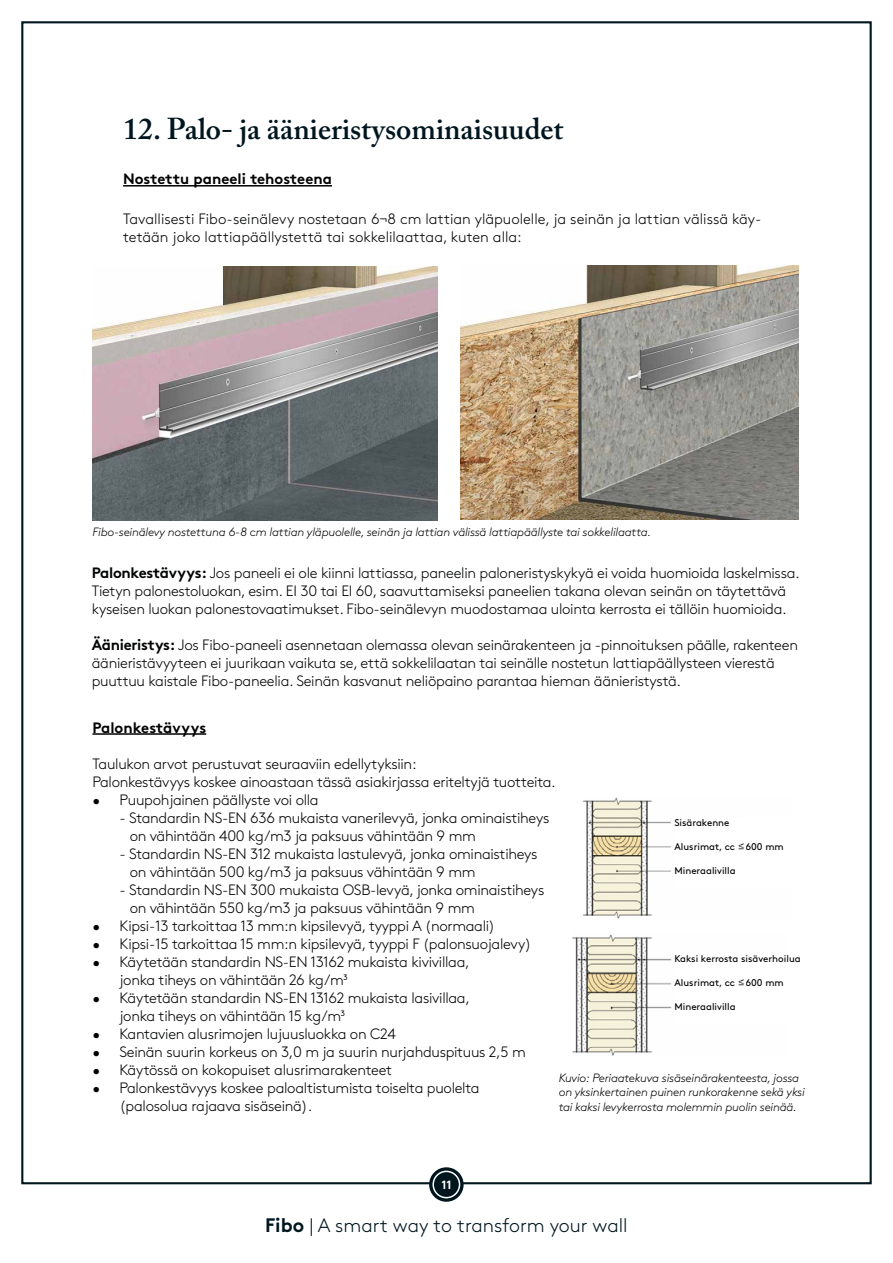
<style>
.page{position:relative;width:893px;height:1263px;background:#fff}
.page>*{position:absolute;margin:0;border:0;box-sizing:border-box;transform-origin:0 0}
.t1{font:600 30px "Adobe Caslon Pro";color:#00161f}
.t2{font:300 19.5px "Brown";color:#00161f}
.t3{font:300 15px/18px "Brown";letter-spacing:-.02em;color:#010202}
.t4{font:300 15px/18px "Brown";color:#010202}
.t5{font:700 15px "Brown";color:#000}
.t6{font:italic 300 12px/14.4px "Brown";letter-spacing:-.02em;color:#010202}
.t7{font:700 12px "Brown";color:#fff}
.t8{font:9.75px "Brown";color:#000}
.s1{font-weight:700}
</style>
<div class="page">
<svg style="left:429px;top:1167px;width:35px;height:35px"></svg>
<div style="left:432px;top:1171px;width:28px;height:27px;border:2px solid #fff;border-radius:50%"></div>
<hr style="left:123px;top:185px;width:209px;height:2px;background:#000">
<img style="left:92px;top:267px;width:345px;height:253px">
<img style="left:460px;top:266px;width:338px;height:254px">
<hr style="left:92px;top:733px;width:114px;height:2px;background:#000">
<img style="left:583px;top:797px;width:88px;height:122px">
<img style="left:573px;top:934px;width:99px;height:122px">
<img style="left:738px;top:979px;width:7px;height:7px">
<img style="left:738px;top:843px;width:7px;height:7px">
<h1 class="t1" style="left:123px;top:111px;width:442px">12. Palo- ja äänieristysominaisuudet</h1>
<p class="t5" style="left:123px;top:167px;width:210px">Nostettu paneeli tehosteena</p>
<p class="t4" style="left:123px;top:209px;width:640px">Tavallisesti Fibo-seinälevy nostetaan 6¬8 cm lattian yläpuolelle, ja seinän ja lattian välissä käy&shy;tetään joko lattiapäällystettä tai sokkelilaattaa, kuten alla:</p>
<p class="t6" style="left:92px;top:524px;width:560px">Fibo-seinälevy nostettuna 6-8 cm lattian yläpuolelle, seinän ja lattian välissä lattiapäällyste tai sokkelilaatta.</p>
<p class="t3" style="left:92px;top:563px;width:709px"><span class="s1">Palonkestävyys:</span> Jos paneeli ei ole kiinni lattiassa, paneelin paloneristyskykyä ei voida huomioida laskelmissa.<br>Tietyn palonestoluokan, esim. EI 30 tai EI 60, saavuttamiseksi paneelien takana olevan seinän on täytettävä kyseisen luokan palonestovaatimukset. Fibo-seinälevyn muodostamaa ulointa kerrosta ei tällöin huomioida.</p>
<p class="t3" style="left:92px;top:635px;width:708px"><span class="s1">Äänieristys:</span> Jos Fibo-paneeli asennetaan olemassa olevan seinärakenteen ja -pinnoituksen päälle, rakenteen äänieristävyyteen ei juurikaan vaikuta se, että sokkelilaatan tai seinälle nostetun lattiapäällysteen vierestä puuttuu kaistale Fibo-paneelia. Seinän kasvanut neliöpaino parantaa hieman äänieristystä.</p>
<p class="t5" style="left:92px;top:715px;width:115px">Palonkestävyys</p>
<p class="t3" style="left:92px;top:753px;width:465px">Taulukon arvot perustuvat seuraaviin edellytyksiin:<br>Palonkestävyys koskee ainoastaan tässä asiakirjassa eriteltyjä tuotteita.</p>
<p class="t3" style="left:92px;top:789px;width:228px">• Puupohjainen päällyste voi olla</p>
<p class="t3" style="left:130px;top:807px;width:421px;text-indent:-10px">- Standardin NS-EN 636 mukaista vanerilevyä, jonka ominaistiheys on vähintään 400 kg/m3 ja paksuus vähintään 9 mm</p>
<p class="t3" style="left:130px;top:843px;width:409px;text-indent:-10px">- Standardin NS-EN 312 mukaista lastulevyä, jonka ominaistiheys on vähintään 500 kg/m3 ja paksuus vähintään 9 mm</p>
<p class="t3" style="left:130px;top:879px;width:416px;text-indent:-10px">- Standardin NS-EN 300 mukaista OSB-levyä, jonka ominaistiheys on vähintään 550 kg/m3 ja paksuus vähintään 9 mm</p>
<p class="t3" style="left:92px;top:915px;width:404px">• Kipsi-13 tarkoittaa 13 mm:n kipsilevyä, tyyppi A (normaali)</p>
<p class="t3" style="left:92px;top:933px;width:440px">• Kipsi-15 tarkoittaa 15 mm:n kipsilevyä, tyyppi F (palonsuojalevy)</p>
<p class="t3" style="left:119px;top:951px;width:352px;text-indent:-27px">• Käytetään standardin NS-EN 13162 mukaista kivivillaa, jonka tiheys on vähintään 26 kg/m3</p>
<p class="t3" style="left:119px;top:987px;width:352px;text-indent:-27px">• Käytetään standardin NS-EN 13162 mukaista lasivillaa, jonka tiheys on vähintään 15 kg/m3</p>
<p class="t3" style="left:92px;top:1023px;width:305px">• Kantavien alusrimojen lujuusluokka on C24</p>
<p class="t3" style="left:92px;top:1041px;width:435px">• Seinän suurin korkeus on 3,0 m ja suurin nurjahduspituus 2,5 m</p>
<p class="t3" style="left:92px;top:1059px;width:301px">• Käytössä on kokopuiset alusrimarakenteet</p>
<p class="t3" style="left:119px;top:1077px;width:362px;text-indent:-27px">• Palonkestävyys koskee paloaltistumista toiselta puolelta (palosolua rajaava sisäseinä).</p>
<p class="t6" style="left:559px;top:1070px;width:248px">Kuvio: Periaatekuva sisäseinärakenteesta, jossa on yksinkertainen puinen runkorakenne sekä yksi tai kaksi levykerrosta molemmin puolin seinää.</p>
<p class="t8" style="left:674px;top:815px;width:57px">Sisärakenne</p>
<p class="t8" style="left:674px;top:839px;width:111px">Alusrimat, cc 600 mm</p>
<p class="t8" style="left:674px;top:863px;width:63px">Mineraalivilla</p>
<p class="t8" style="left:674px;top:951px;width:128px">Kaksi kerrosta sisäverhoilua</p>
<p class="t8" style="left:674px;top:975px;width:111px">Alusrimat, cc 600 mm</p>
<p class="t8" style="left:674px;top:999px;width:63px">Mineraalivilla</p>
<p class="t7" style="left:441px;top:1175px;width:12px">11</p>
<h2 class="t2" style="left:265px;top:1210px;width:364px"><span class="s1">Fibo</span> | A smart way to transform your wall</h2>
</div>
